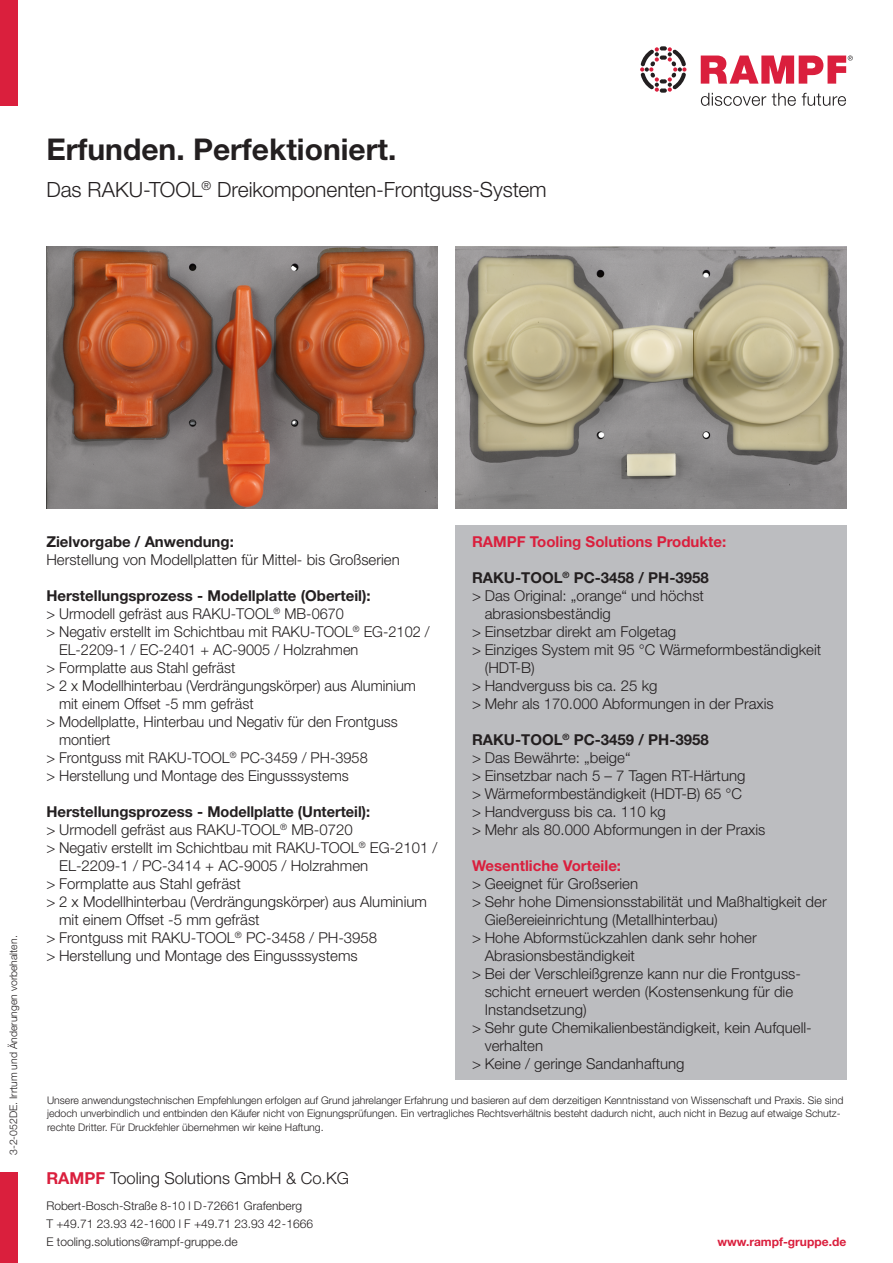
<style>
.page{position:relative;width:893px;height:1263px;background:#fff}
.page>*{position:absolute;margin:0;border:0;box-sizing:border-box;transform-origin:0 0}
.t1{font:700 30px "Helvetica Neue LT Std";color:#231f20}
.t2{font:300 21px "Helvetica Neue LT Std";color:#231f20}
.t3{font:300 16.5px "Helvetica Neue LT Std";color:#231f20}
.t4{font:300 15px/18px "Helvetica Neue LT Std";color:#231f20}
.t5{font:700 15px "Helvetica Neue LT Std";color:#231f20}
.t6{font:700 15px "Helvetica Neue LT Std";color:#da1f3d}
.t7{font:300 12px/18px "Helvetica Neue LT Std";color:#231f20}
.t8{font:700 12px "Helvetica Neue LT Std";color:#da1f3d}
.t9{font:300 10.5px/13.5px "Helvetica Neue LT Std";color:#231f20}
.s1{font-weight:700}
.s2{font-weight:700;color:#da1f3d}
</style>
<div class="page">
<svg style="left:701px;top:56px;width:152px;height:28px"></svg>
<svg style="left:701px;top:93px;width:65px;height:13px"></svg>
<svg style="left:772px;top:93px;width:24px;height:13px"></svg>
<svg style="left:802px;top:93px;width:44px;height:13px"></svg>
<svg style="left:640px;top:46px;width:46px;height:47px"></svg>
<div style="left:0;top:0;width:17px;height:106px;background:#da1f3d"></div>
<div style="left:0;top:1172px;width:17px;height:91px;background:#da1f3d"></div>
<div style="left:455px;top:525px;width:391px;height:554px;background:#bcbdc0"></div>
<img style="left:46px;top:246px;width:392px;height:262px">
<img style="left:455px;top:246px;width:392px;height:262px">
<h1 class="t1" style="left:46px;top:131px;width:351px">Erfunden. Perfektioniert.</h1>
<h2 class="t2" style="left:46px;top:177px;width:502px">Das RAKU-TOOL<sup>®</sup> Dreikomponenten-Frontguss-System</h2>
<p class="t9" style="left:6px;top:1155px;width:221px;rotate:-90deg">3-2-052DE. Irrtum und Änderungen vorbehalten.</p>
<p class="t5" style="left:46px;top:532px;width:189px">Zielvorgabe / Anwendung:</p>
<p class="t4" style="left:46px;top:550px;width:355px">Herstellung von Modellplatten für Mittel- bis Großserien</p>
<p class="t5" style="left:46px;top:586px;width:326px">Herstellungsprozess - Modellplatte (Oberteil):</p>
<p class="t4" style="left:46px;top:604px;width:299px">&gt; Urmodell gefräst aus RAKU-TOOL<sup>®</sup> MB-0670</p>
<p class="t4" style="left:46px;top:622px;width:385px">&gt; Negativ erstellt im Schichtbau mit RAKU-TOOL<sup>®</sup> EG-2102 /</p>
<p class="t4" style="left:59px;top:640px;width:301px">EL-2209-1 / EC-2401 + AC-9005 / Holzrahmen</p>
<p class="t4" style="left:46px;top:658px;width:191px">&gt; Formplatte aus Stahl gefräst</p>
<p class="t4" style="left:46px;top:676px;width:371px">&gt; 2 x Modellhinterbau (Verdrängungskörper) aus Aluminium</p>
<p class="t4" style="left:59px;top:694px;width:196px">mit einem Offset -5 mm gefräst</p>
<p class="t4" style="left:46px;top:712px;width:353px">&gt; Modellplatte, Hinterbau und Negativ für den Frontguss</p>
<p class="t4" style="left:59px;top:730px;width:53px">montiert</p>
<p class="t4" style="left:46px;top:748px;width:323px">&gt; Frontguss mit RAKU-TOOL<sup>®</sup> PC-3459 / PH-3958</p>
<p class="t4" style="left:46px;top:766px;width:304px">&gt; Herstellung und Montage des Eingusssystems</p>
<p class="t5" style="left:46px;top:802px;width:325px">Herstellungsprozess - Modellplatte (Unterteil):</p>
<p class="t4" style="left:46px;top:820px;width:308px">&gt; Urmodell gefräst aus RAKU-TOOL<sup>®</sup> MB-0720</p>
<p class="t4" style="left:46px;top:838px;width:393px">&gt; Negativ erstellt im Schichtbau mit RAKU-TOOL<sup>®</sup> EG-2101 /</p>
<p class="t4" style="left:59px;top:856px;width:311px">EL-2209-1 / PC-3414 + AC-9005 / Holzrahmen</p>
<p class="t4" style="left:46px;top:874px;width:196px">&gt; Formplatte aus Stahl gefräst</p>
<p class="t4" style="left:46px;top:892px;width:382px">&gt; 2 x Modellhinterbau (Verdrängungskörper) aus Aluminium</p>
<p class="t4" style="left:59px;top:910px;width:202px">mit einem Offset -5 mm gefräst</p>
<p class="t4" style="left:46px;top:928px;width:332px">&gt; Frontguss mit RAKU-TOOL<sup>®</sup> PC-3458 / PH-3958</p>
<p class="t4" style="left:46px;top:946px;width:313px">&gt; Herstellung und Montage des Eingusssystems</p>
<p class="t6" style="left:472px;top:532px;width:256px">RAMPF Tooling Solutions Produkte:</p>
<p class="t5" style="left:472px;top:568px;width:238px">RAKU-TOOL<sup>®</sup> PC-3458 / PH-3958</p>
<p class="t4" style="left:472px;top:586px;width:233px">&gt; Das Original: „orange“ und höchst</p>
<p class="t4" style="left:485px;top:604px;width:128px">abrasionsbeständig</p>
<p class="t4" style="left:472px;top:622px;width:206px">&gt; Einsetzbar direkt am Folgetag</p>
<p class="t4" style="left:472px;top:640px;width:351px">&gt; Einziges System mit 95 °C Wärmeformbeständigkeit</p>
<p class="t4" style="left:485px;top:658px;width:52px">(HDT-B)</p>
<p class="t4" style="left:472px;top:676px;width:187px">&gt; Handverguss bis ca. 25 kg</p>
<p class="t4" style="left:472px;top:694px;width:303px">&gt; Mehr als 170.000 Abformungen in der Praxis</p>
<p class="t4" style="left:472px;top:730px;width:295px"><span class="s1">RAKU-TOOL</span><sup>®</sup> <span class="s1">PC-3459 / PH-3958<br></span>&gt; Das Bewährte: „beige“<br>&gt; Einsetzbar nach 5 – 7 Tagen RT-Härtung<br>&gt; Wärmeformbeständigkeit (HDT-B) 65 °C<br>&gt; Handverguss bis ca. 110 kg<br>&gt; Mehr als 80.000 Abformungen in der Praxis</p>
<p class="t6" style="left:472px;top:856px;width:151px">Wesentliche Vorteile:</p>
<p class="t4" style="left:472px;top:874px;width:168px">&gt; Geeignet für Großserien</p>
<p class="t4" style="left:472px;top:892px;width:356px">&gt; Sehr hohe Dimensionsstabilität und Maßhaltigkeit der</p>
<p class="t4" style="left:485px;top:910px;width:235px">Gießereieinrichtung (Metallhinterbau)</p>
<p class="t4" style="left:472px;top:928px;width:286px">&gt; Hohe Abformstückzahlen dank sehr hoher</p>
<p class="t4" style="left:485px;top:946px;width:152px">Abrasionsbeständigkeit</p>
<p class="t4" style="left:472px;top:964px;width:330px">&gt; Bei der Verschleißgrenze kann nur die Frontguss-</p>
<p class="t4" style="left:485px;top:982px;width:310px">schicht erneuert werden (Kostensenkung für die</p>
<p class="t4" style="left:485px;top:1000px;width:103px">Instandsetzung)</p>
<p class="t4" style="left:472px;top:1018px;width:341px">&gt; Sehr gute Chemikalienbeständigkeit, kein Aufquell-</p>
<p class="t4" style="left:485px;top:1036px;width:60px">verhalten</p>
<p class="t4" style="left:472px;top:1054px;width:214px">&gt; Keine / geringe Sandanhaftung</p>
<p class="t9" style="left:47px;top:1093px;width:798px">Unsere anwendungstechnischen Empfehlungen erfolgen auf Grund jahrelanger Erfahrung und basieren auf dem derzeitigen Kenntnisstand von Wissenschaft und Praxis. Sie sind jedoch unverbindlich und entbinden den Käufer nicht von Eignungsprüfungen. Ein vertragliches Rechtsverhältnis besteht dadurch nicht, auch nicht in Bezug auf etwaige Schutz&shy;rechte Dritter. Für Druckfehler übernehmen wir keine Haftung.</p>
<p class="t3" style="left:46px;top:1168px;width:304px"><span class="s2">RAMPF</span> Tooling Solutions GmbH &amp; Co.KG</p>
<p class="t7" style="left:46px;top:1196px;width:268px">Robert-Bosch-Straße 8-10 l D-72661 Grafenberg<br>T +49.71 23.93 42-1600 l F +49.71 23.93 42-1666<br>E tooling.solutions@rampf-gruppe.de</p>
<p class="t8" style="left:717px;top:1234px;width:130px">www.rampf-gruppe.de</p>
</div>
